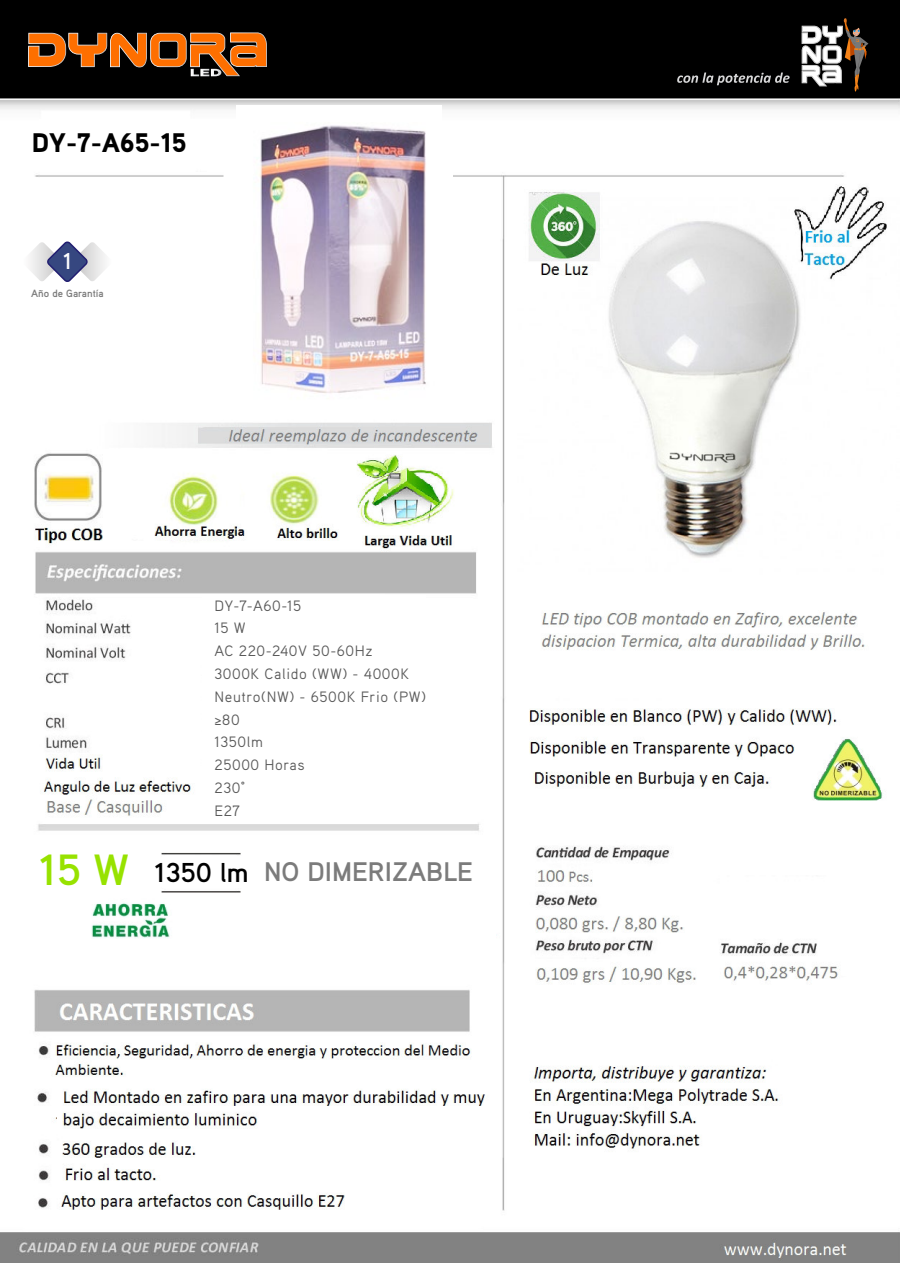
<style>
.page{position:relative;width:900px;height:1263px;background:#fff}
.page>*{position:absolute;margin:0;border:0;box-sizing:border-box;transform-origin:0 0}
.t1{font:700 26.85px "Aaux Pro";color:#7b7b7b}
.t2{font:900 26.85px "Aaux Pro";color:#000}
.t3{font:700 22.95px "Aaux Pro";color:#fff;scale:.95 1}
.t4{font:15px/22.8px "Aaux Pro";letter-spacing:.04em;color:#595959}
.t5{font:700 10.5px "Aaux Pro";color:#7c7c7c}
.s1{font-size:43.65px;color:#97e200}
.s2{font-size:27.3px;color:#000}
</style>
<div class="page">
<img style="left:0;top:96px;width:900px;height:1167px">
<div style="left:16px;top:229px;width:116px;height:78px;background:#fff"></div>
<div style="left:0;top:0;width:900px;height:96px;background:#000"></div>
<svg style="left:30px;top:241px;width:75px;height:41px"></svg>
<svg style="left:677px;top:72px;width:113px;height:13px"></svg>
<svg style="left:802px;top:18px;width:66px;height:74px"></svg>
<svg style="left:28px;top:32px;width:239px;height:44px"></svg>
<div style="left:202px;top:596px;width:224px;height:226px;background:#fff"></div>
<svg style="left:130px;top:162px;width:360px;height:257px"></svg>
<div style="left:40px;top:119px;width:224px;height:40px;background:#fff"></div>
<div style="left:322px;top:122px;width:527px;height:48px;background:#fff"></div>
<img style="left:236px;top:106px;width:206px;height:303px">
<img style="left:518px;top:195px;width:382px;height:382px">
<div style="left:33px;top:690px;width:150px;height:21px;background:#fff"></div>
<div style="left:162px;top:856px;width:82px;height:32px;background:#fff"></div>
<div style="left:40px;top:850px;width:90px;height:46px;background:#fff"></div>
<div style="left:260px;top:850px;width:236px;height:107px;background:#fff"></div>
<h1 class="t2" style="left:32px;top:125px;width:156px">DY-7-A65-15</h1>
<h2 class="t3" style="left:63px;top:246px;width:11px">1</h2>
<p class="t5" style="left:31px;top:286px;width:74px">Año de Garantía</p>
<p class="t4" style="left:214px;top:593px;width:213px">DY-7-A60-15<br>15 W<br>AC 220-240V 50-60Hz<br>3000K Calido (WW) - 4000K<br>Neutro(NW) - 6500K Frio (PW) ≥80<br>1350lm<br>25000 Horas<br>230°<br>E27</p>
<h1 class="t1" style="left:39px;top:855px;width:436px"><span class="s1">15 W</span> <span class="s2">1350 lm</span> NO DIMERIZABLE</h1>
</div>
